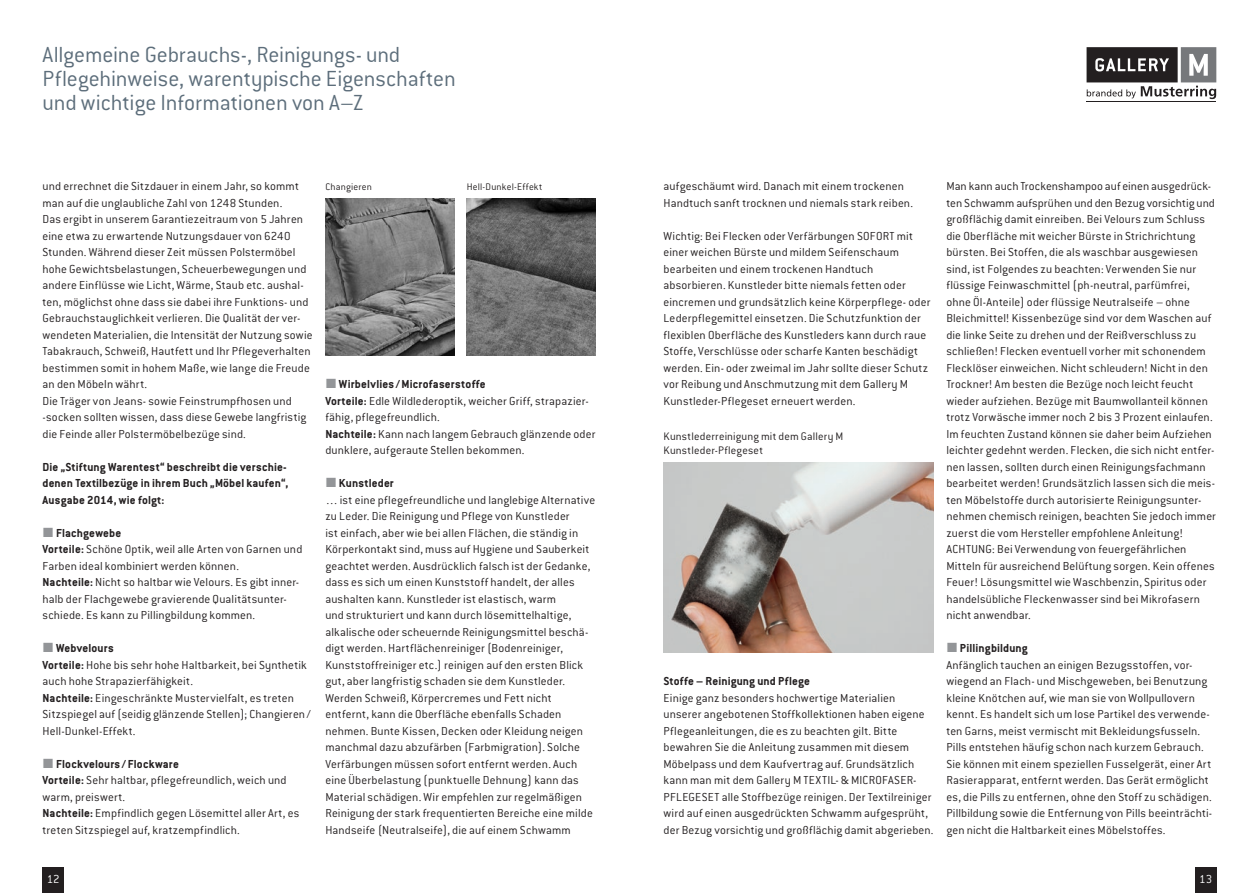
<style>
.page{position:relative;width:1259px;height:893px;background:#fff}
.page>*{position:absolute;margin:0;border:0;box-sizing:border-box;transform-origin:0 0}
.t1{font:300 24px/24px "Conduit ITC Std";letter-spacing:-.005em;color:#5d6e7b}
.t2{font:300 12.75px/16.5px "Conduit ITC Std";letter-spacing:.01em;color:#231f20}
.t3{font:700 12.75px/16.5px "Conduit ITC Std";letter-spacing:.01em;color:#231f20}
.t4{font:300 12.75px "Conduit ITC Std";color:#fff}
.t5{font:300 12px/14.4px "Conduit ITC Std";letter-spacing:.015em;color:#231f20}
.t6{font:300 10.5px "Conduit ITC Std";letter-spacing:.015em;color:#231f20}
.s1{font-weight:700}
</style>
<div class="page">
<div style="left:43px;top:867px;width:21px;height:26px;background:#231f20"></div>
<div style="left:1195px;top:867px;width:21px;height:26px;background:#231f20"></div>
<svg style="left:1086px;top:47px;width:130px;height:52px"></svg>
<hr style="left:1086px;top:101px;width:130px;height:1px;background:#231f20">
<img style="left:325px;top:198px;width:129px;height:157px">
<img style="left:467px;top:198px;width:128px;height:157px">
<img style="left:663px;top:462px;width:270px;height:190px">
<h1 class="t1" style="left:43px;top:42px;width:415px">Allgemeine Gebrauchs-, Reinigungs- und<br>Pflegehinweise, warentypische Eigenschaften und wichtige Informationen von A–Z</h1>
<p class="t2" style="left:43px;top:178px;width:272px">und errechnet die Sitzdauer in einem Jahr, so kommt man auf die unglaubliche Zahl von 1248 Stunden.<br>Das ergibt in unserem Garantiezeitraum von 5 Jahren eine etwa zu erwartende Nutzungsdauer von 6240<br>Stunden. Während dieser Zeit müssen Polstermöbel hohe Gewichtsbelastungen, Scheuerbewegungen und andere Einflüsse wie Licht, Wärme, Staub etc. aushal&shy;ten, möglichst ohne dass sie dabei ihre Funktions- und Gebrauchstauglichkeit verlieren. Die Qualität der ver&shy;wendeten Materialien, die Intensität der Nutzung sowie Tabakrauch, Schweiß, Hautfett und Ihr Pflegeverhalten bestimmen somit in hohem Maße, wie lange die Freude an den Möbeln währt.<br>Die Träger von Jeans- sowie Feinstrumpfhosen und -socken sollten wissen, dass diese Gewebe langfristig die Feinde aller Polstermöbelbezüge sind.</p>
<p class="t3" style="left:43px;top:458px;width:247px">Die „Stiftung Warentest“ beschreibt die verschie&shy;denen Textilbezüge in ihrem Buch „Möbel kaufen“,<br>Ausgabe 2014, wie folgt:</p>
<p class="t2" style="left:43px;top:524px;width:261px;text-indent:14px"><span class="s1">Flachgewebe<br>Vorteile:</span> Schöne Optik, weil alle Arten von Garnen und Farben ideal kombiniert werden können.<br><span class="s1">Nachteile:</span> Nicht so haltbar wie Velours. Es gibt inner&shy;halb der Flachgewebe gravierende Qualitätsunter&shy;schiede. Es kann zu Pillingbildung kommen.</p>
<p class="t2" style="left:43px;top:640px;width:270px;text-indent:14px"><span class="s1">Webvelours<br>Vorteile:</span> Hohe bis sehr hohe Haltbarkeit, bei Synthetik auch hohe Strapazierfähigkeit.<br><span class="s1">Nachteile:</span> Eingeschränkte Mustervielfalt, es treten Sitzspiegel auf (seidig glänzende Stellen); Changieren / Hell-Dunkel-Effekt.</p>
<p class="t2" style="left:43px;top:755px;width:258px;text-indent:14px"><span class="s1">Flockvelours/Flockware<br>Vorteile:</span> Sehr haltbar, pflegefreundlich, weich und warm, preiswert.<br><span class="s1">Nachteile:</span> Empfindlich gegen Lösemittel aller Art, es treten Sitzspiegel auf, kratzempfindlich.</p>
<p class="t6" style="left:325px;top:181px;width:48px">Changieren</p>
<p class="t6" style="left:467px;top:181px;width:77px">Hell-Dunkel-Effekt</p>
<p class="t2" style="left:325px;top:376px;width:272px;text-indent:14px"><span class="s1">Wirbelvlies/Microfaserstoffe<br>Vorteile:</span> Edle Wildlederoptik, weicher Griff, strapazier&shy;fähig, pflegefreundlich.<br><span class="s1">Nachteile:</span> Kann nach langem Gebrauch glänzende oder dunklere, aufgeraute Stellen bekommen.</p>
<p class="t3" style="left:339px;top:475px;width:56px">Kunstleder</p>
<p class="t2" style="left:325px;top:491px;width:271px">…ist eine pflegefreundliche und langlebige Alternative zu Leder. Die Reinigung und Pflege von Kunstleder<br>ist einfach, aber wie bei allen Flächen, die ständig in Körperkontakt sind, muss auf Hygiene und Sauberkeit geachtet werden. Ausdrücklich falsch ist der Gedanke, dass es sich um einen Kunststoff handelt, der alles aushalten kann. Kunstleder ist elastisch, warm<br>und strukturiert und kann durch lösemittelhaltige, alkalische oder scheuernde Reinigungsmittel beschä&shy;digt werden. Hartflächenreiniger (Bodenreiniger, Kunststoffreiniger etc.) reinigen auf den ersten Blick gut, aber langfristig schaden sie dem Kunstleder.<br>Werden Schweiß, Körpercremes und Fett nicht entfernt, kann die Oberfläche ebenfalls Schaden nehmen. Bunte Kissen, Decken oder Kleidung neigen manchmal dazu abzufärben (Farbmigration). Solche Verfärbungen müssen sofort entfernt werden. Auch eine Überbelastung (punktuelle Dehnung) kann das Material schädigen. Wir empfehlen zur regelmäßigen Reinigung der stark frequentierten Bereiche eine milde Handseife (Neutralseife), die auf einem Schwamm</p>
<p class="t2" style="left:663px;top:178px;width:251px">aufgeschäumt wird. Danach mit einem trockenen<br>Handtuch sanft trocknen und niemals stark reiben.</p>
<p class="t2" style="left:663px;top:227px;width:268px">Wichtig: Bei Flecken oder Verfärbungen SOFORT mit einer weichen Bürste und mildem Seifenschaum bearbeiten und einem trockenen Handtuch absorbieren. Kunstleder bitte niemals fetten oder eincremen und grundsätzlich keine Körperpflege- oder Lederpflegemittel einsetzen. Die Schutzfunktion der flexiblen Oberfläche des Kunstleders kann durch raue Stoffe, Verschlüsse oder scharfe Kanten beschädigt werden. Ein- oder zweimal im Jahr sollte dieser Schutz vor Reibung und Anschmutzung mit dem Gallery M Kunstleder-Pflegeset erneuert werden.</p>
<p class="t5" style="left:663px;top:429px;width:181px">Kunstlederreinigung mit dem Gallery M<br>Kunstleder-Pflegeset</p>
<p class="t3" style="left:663px;top:673px;width:148px">Stoffe – Reinigung und Pflege</p>
<p class="t2" style="left:663px;top:689px;width:272px">Einige ganz besonders hochwertige Materialien unserer angebotenen Stoffkollektionen haben eigene Pflegeanleitungen, die es zu beachten gilt. Bitte bewahren Sie die Anleitung zusammen mit diesem Möbelpass und dem Kaufvertrag auf. Grundsätzlich kann man mit dem Gallery M TEXTIL- &amp; MICROFASER-PFLEGESET alle Stoffbezüge reinigen. Der Textilreiniger wird auf einen ausgedrückten Schwamm aufgesprüht, der Bezug vorsichtig und großflächig damit abgerieben.</p>
<p class="t2" style="left:946px;top:178px;width:271px">Man kann auch Trockenshampoo auf einen ausgedrück&shy;ten Schwamm aufsprühen und den Bezug vorsichtig und großflächig damit einreiben. Bei Velours zum Schluss die Oberfläche mit weicher Bürste in Strichrichtung bürsten. Bei Stoffen, die als waschbar ausgewiesen sind, ist Folgendes zu beachten: Verwenden Sie nur flüssige Feinwaschmittel (ph-neutral, parfümfrei, ohne Öl-Anteile) oder flüssige Neutralseife – ohne Bleichmittel! Kissenbezüge sind vor dem Waschen auf die linke Seite zu drehen und der Reißverschluss zu schließen! Flecken eventuell vorher mit schonendem Flecklöser einweichen. Nicht schleudern! Nicht in den Trockner! Am besten die Bezüge noch leicht feucht wieder aufziehen. Bezüge mit Baumwollanteil können trotz Vorwäsche immer noch 2 bis 3 Prozent einlaufen.<br>Im feuchten Zustand können sie daher beim Aufziehen leichter gedehnt werden. Flecken, die sich nicht entfer&shy;nen lassen, sollten durch einen Reinigungsfachmann bearbeitet werden! Grundsätzlich lassen sich die meis&shy;ten Möbelstoffe durch autorisierte Reinigungsunter&shy;nehmen chemisch reinigen, beachten Sie jedoch immer zuerst die vom Hersteller empfohlene Anleitung!<br>ACHTUNG: Bei Verwendung von feuergefährlichen Mitteln für ausreichend Belüftung sorgen. Kein offenes Feuer! Lösungsmittel wie Waschbenzin, Spiritus oder handelsübliche Fleckenwasser sind bei Mikrofasern nicht anwendbar.</p>
<p class="t3" style="left:960px;top:640px;width:69px">Pillingbildung</p>
<p class="t2" style="left:946px;top:656px;width:267px">Anfänglich tauchen an einigen Bezugsstoffen, vor&shy;wiegend an Flach- und Mischgeweben, bei Benutzung kleine Knötchen auf, wie man sie von Wollpullovern kennt. Es handelt sich um lose Partikel des verwende&shy;ten Garns, meist vermischt mit Bekleidungsfusseln.<br>Pills entstehen häufig schon nach kurzem Gebrauch.<br>Sie können mit einem speziellen Fusselgerät, einer Art Rasierapparat, entfernt werden. Das Gerät ermöglicht es, die Pills zu entfernen, ohne den Stoff zu schädigen.<br>Pillbildung sowie die Entfernung von Pills beeinträchti&shy;gen nicht die Haltbarkeit eines Möbelstoffes.</p>
<p class="t4" style="left:47px;top:871px;width:15px">12</p>
<p class="t4" style="left:1199px;top:871px;width:15px">13</p>
</div>
